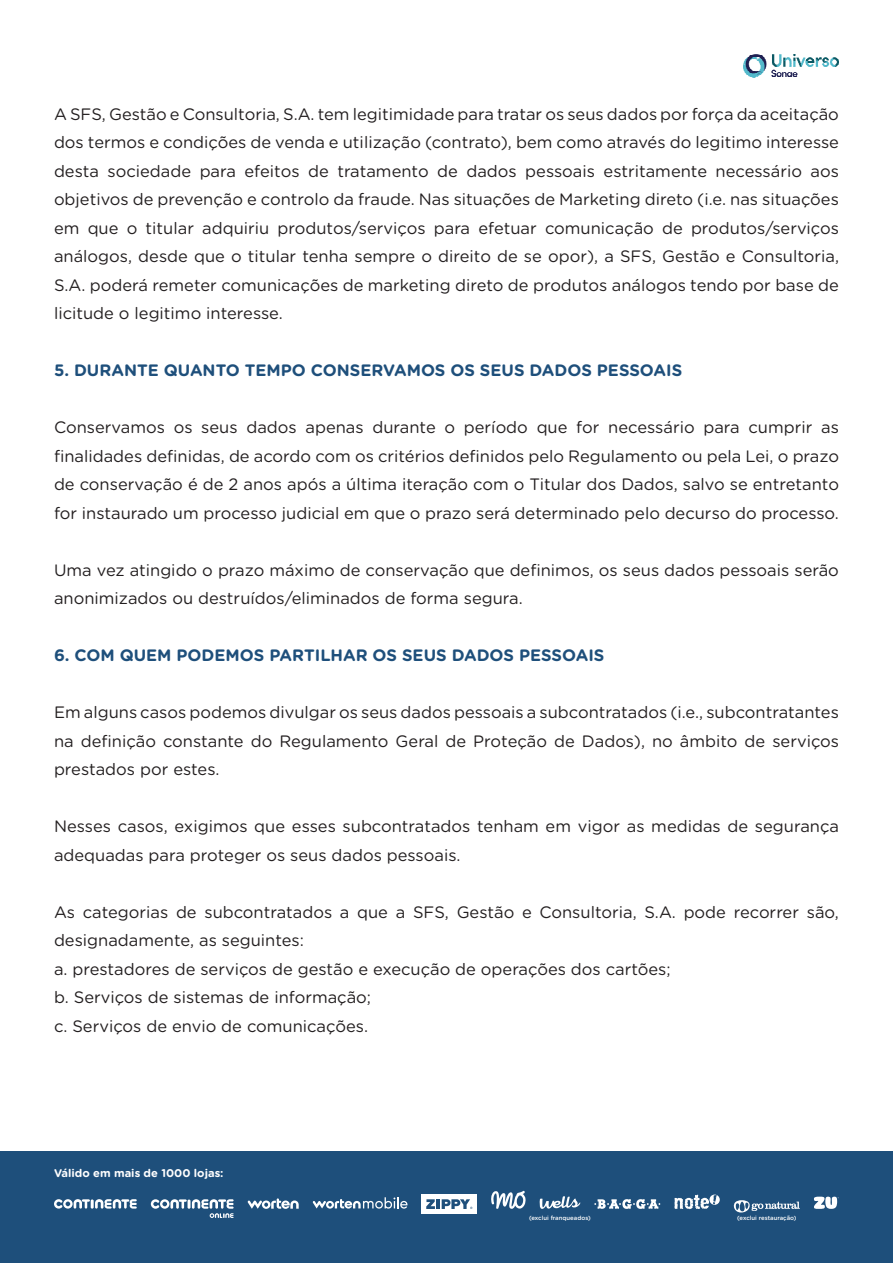
<style>
.page{position:relative;width:893px;height:1263px;background:#fff}
.page>*{position:absolute;margin:0;border:0;box-sizing:border-box;transform-origin:0 0}
.t1{font:16.5px/28.5px "Gotham Rounded";color:#231f20;text-align:justify}
.t2{font:700 16.5px "Gotham Rounded";color:#1e4f7b}
.t3{font:700 11.1px "Gotham Rounded";color:#fff}
.t4{font:500 6px "Gotham Rounded";color:#fff}
</style>
<div class="page">
<img style="left:744px;top:54px;width:95px;height:24px">
<div style="left:0;top:1151px;width:893px;height:112px;background:#1e4f7b"></div>
<svg style="left:539px;top:1196px;width:41px;height:13px"></svg>
<svg style="left:151px;top:1199px;width:83px;height:19px"></svg>
<svg style="left:54px;top:1199px;width:83px;height:9px"></svg>
<svg style="left:594px;top:1199px;width:66px;height:10px"></svg>
<div style="left:422px;top:1194px;width:55px;height:20px;background:#fff"></div>
<svg style="left:426px;top:1199px;width:46px;height:10px"></svg>
<svg style="left:491px;top:1190px;width:35px;height:19px"></svg>
<svg style="left:674px;top:1194px;width:46px;height:15px"></svg>
<svg style="left:248px;top:1198px;width:51px;height:11px"></svg>
<svg style="left:313px;top:1197px;width:94px;height:11px"></svg>
<svg style="left:734px;top:1200px;width:66px;height:12px"></svg>
<svg style="left:814px;top:1196px;width:25px;height:13px"></svg>
<p class="t1" style="left:54px;top:99px;width:787px">A SFS, Gestão e Consultoria, S.A. tem legitimidade para tratar os seus dados por força da aceitação dos termos e condições de venda e utilização (contrato), bem como através do legitimo interesse desta sociedade para efeitos de tratamento de dados pessoais estritamente necessário aos objetivos de prevenção e controlo da fraude. Nas situações de Marketing direto (i.e. nas situações em que o titular adquiriu produtos/serviços para efetuar comunicação de produtos/serviços análogos, desde que o titular tenha sempre o direito de se opor), a SFS, Gestão e Consultoria, S.A. poderá remeter comunicações de marketing direto de produtos análogos tendo por base de licitude o legitimo interesse.</p>
<p class="t2" style="left:54px;top:358px;width:630px">5. DURANTE QUANTO TEMPO CONSERVAMOS OS SEUS DADOS PESSOAIS</p>
<p class="t1" style="left:54px;top:412px;width:786px">Conservamos os seus dados apenas durante o período que for necessário para cumprir as finalidades definidas, de acordo com os critérios definidos pelo Regulamento ou pela Lei, o prazo de conservação é de 2 anos após a última iteração com o Titular dos Dados, salvo se entretanto for instaurado um processo judicial em que o prazo será determinado pelo decurso do processo.</p>
<p class="t1" style="left:54px;top:555px;width:786px">Uma vez atingido o prazo máximo de conservação que definimos, os seus dados pessoais serão anonimizados ou destruídos/eliminados de forma segura.</p>
<p class="t2" style="left:54px;top:643px;width:552px">6. COM QUEM PODEMOS PARTILHAR OS SEUS DADOS PESSOAIS</p>
<p class="t1" style="left:54px;top:697px;width:787px">Em alguns casos podemos divulgar os seus dados pessoais a subcontratados (i.e., subcontratantes na definição constante do Regulamento Geral de Proteção de Dados), no âmbito de serviços prestados por estes.</p>
<p class="t1" style="left:54px;top:811px;width:786px">Nesses casos, exigimos que esses subcontratados tenham em vigor as medidas de segurança adequadas para proteger os seus dados pessoais.</p>
<p class="t1" style="left:54px;top:897px;width:786px;text-align:left">As categorias de subcontratados a que a SFS, Gestão e Consultoria, S.A. pode recorrer são, designadamente, as seguintes:<br>a. prestadores de serviços de gestão e execução de operações dos cartões;<br>b. Serviços de sistemas de informação;<br>c. Serviços de envio de comunicações.</p>
<p class="t3" style="left:54px;top:1165px;width:171px">Válido em mais de 1000 lojas:</p>
<p class="t4" style="left:529px;top:1213px;width:63px">(exclui franqueados)</p>
<p class="t4" style="left:737px;top:1213px;width:61px">(exclui restauração)</p>
</div>
